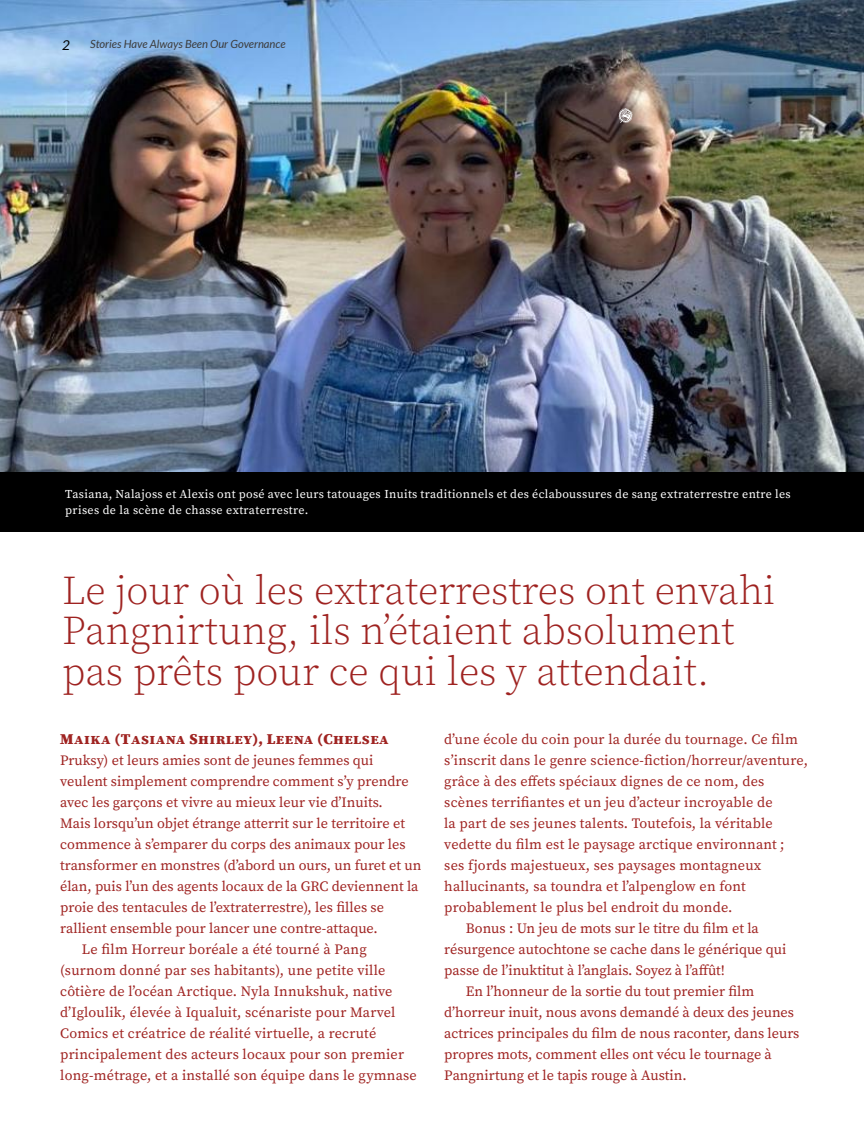
<style>
.page{position:relative;width:864px;height:1134px;background:#fff}
.page>*{position:absolute;margin:0;border:0;box-sizing:border-box;transform-origin:0 0}
.t1{font:300 40.5px/40.5px "Source Serif Pro";color:#9f2321}
.t2{font:900 15px "Source Serif Pro";letter-spacing:.03em;color:#9f2321}
.t3{font:14.25px "Source Serif Pro";color:#9f2321}
.t4{font:italic 13.5px "Lato";color:#000}
.t5{font:12px/16.2px "Source Serif Pro";letter-spacing:.03em;color:#fff}
.t6{font:italic 11.25px "Lato";color:#3c3c3c}
</style>
<div class="page">
<img style="left:0;top:0;width:864px;height:473px">
<svg style="left:619px;top:108px;width:14px;height:15px"></svg>
<div style="left:0;top:473px;width:864px;height:59px;background:#000"></div>
<p class="t4" style="left:62px;top:39px;width:9px">2</p>
<p class="t6" style="left:90px;top:39px;width:197px">Stories Have Always Been Our Governance</p>
<p class="t5" style="left:65px;top:486px;width:727px">Tasiana, Nalajoss et Alexis ont posé avec leurs tatouages Inuits traditionnels et des éclaboussures de sang extraterrestre entre les prises de la scène de chasse extraterrestre.</p>
<h1 class="t1" style="left:62px;top:572px;width:715px">Le jour où les extraterrestres ont envahi<br>Pangnirtung, ils nʼétaient absolument pas prêts pour ce qui les y attendait.</h1>
<p class="t2" style="left:60px;top:730px;width:330px">MAIKA (TASIANA SHIRLEY), LEENA (CHELSEA</p>
<p class="t3" style="left:60px;top:752px;width:315px">Pruksy) et leurs amies sont de jeunes femmes qui</p>
<p class="t3" style="left:60px;top:773px;width:350px">veulent simplement comprendre comment sʼy prendre</p>
<p class="t3" style="left:60px;top:794px;width:324px">avec les garçons et vivre au mieux leur vie dʼInuits.</p>
<p class="t3" style="left:60px;top:815px;width:346px">Mais lorsquʼun objet étrange atterrit sur le territoire et</p>
<p class="t3" style="left:60px;top:836px;width:347px">commence à sʼemparer du corps des animaux pour les</p>
<p class="t3" style="left:60px;top:857px;width:363px">transformer en monstres (dʼabord un ours, un furet et un</p>
<p class="t3" style="left:60px;top:878px;width:360px">élan, puis lʼun des agents locaux de la GRC deviennent la</p>
<p class="t3" style="left:60px;top:899px;width:325px">proie des tentacules de lʼextraterrestre), les filles se</p>
<p class="t3" style="left:60px;top:920px;width:319px">rallient ensemble pour lancer une contre-attaque.</p>
<p class="t3" style="left:82px;top:941px;width:286px">Le film Horreur boréale a été tourné à Pang</p>
<p class="t3" style="left:60px;top:962px;width:327px">(surnom donné par ses habitants), une petite ville</p>
<p class="t3" style="left:60px;top:983px;width:334px">côtière de lʼocéan Arctique. Nyla Innukshuk, native</p>
<p class="t3" style="left:60px;top:1004px;width:337px">dʼIgloulik, élevée à Iqualuit, scénariste pour Marvel</p>
<p class="t3" style="left:60px;top:1025px;width:318px">Comics et créatrice de réalité virtuelle, a recruté</p>
<p class="t3" style="left:60px;top:1046px;width:345px">principalement des acteurs locaux pour son premier</p>
<p class="t3" style="left:60px;top:1067px;width:358px">long-métrage, et a installé son équipe dans le gymnase</p>
<p class="t3" style="left:444px;top:731px;width:355px">dʼune école du coin pour la durée du tournage. Ce film</p>
<p class="t3" style="left:444px;top:752px;width:365px">sʼinscrit dans le genre science-fiction/horreur/aventure,</p>
<p class="t3" style="left:444px;top:773px;width:322px">grâce à des effets spéciaux dignes de ce nom, des</p>
<p class="t3" style="left:444px;top:794px;width:330px">scènes terrifiantes et un jeu dʼacteur incroyable de</p>
<p class="t3" style="left:444px;top:815px;width:330px">la part de ses jeunes talents. Toutefois, la véritable</p>
<p class="t3" style="left:444px;top:836px;width:342px">vedette du film est le paysage arctique environnant ;</p>
<p class="t3" style="left:444px;top:857px;width:319px">ses fjords majestueux, ses paysages montagneux</p>
<p class="t3" style="left:444px;top:878px;width:303px">hallucinants, sa toundra et lʼalpenglow en font</p>
<p class="t3" style="left:444px;top:899px;width:290px">probablement le plus bel endroit du monde.</p>
<p class="t3" style="left:466px;top:920px;width:294px">Bonus : Un jeu de mots sur le titre du film et la</p>
<p class="t3" style="left:444px;top:941px;width:344px">résurgence autochtone se cache dans le générique qui</p>
<p class="t3" style="left:444px;top:962px;width:282px">passe de lʼinuktitut à lʼanglais. Soyez à lʼaffût!</p>
<p class="t3" style="left:466px;top:983px;width:290px">En lʼhonneur de la sortie du tout premier film</p>
<p class="t3" style="left:444px;top:1004px;width:351px">dʼhorreur inuit, nous avons demandé à deux des jeunes</p>
<p class="t3" style="left:444px;top:1025px;width:357px">actrices principales du film de nous raconter, dans leurs</p>
<p class="t3" style="left:444px;top:1046px;width:329px">propres mots, comment elles ont vécu le tournage à</p>
<p class="t3" style="left:444px;top:1067px;width:244px">Pangnirtung et le tapis rouge à Austin.</p>
</div>
